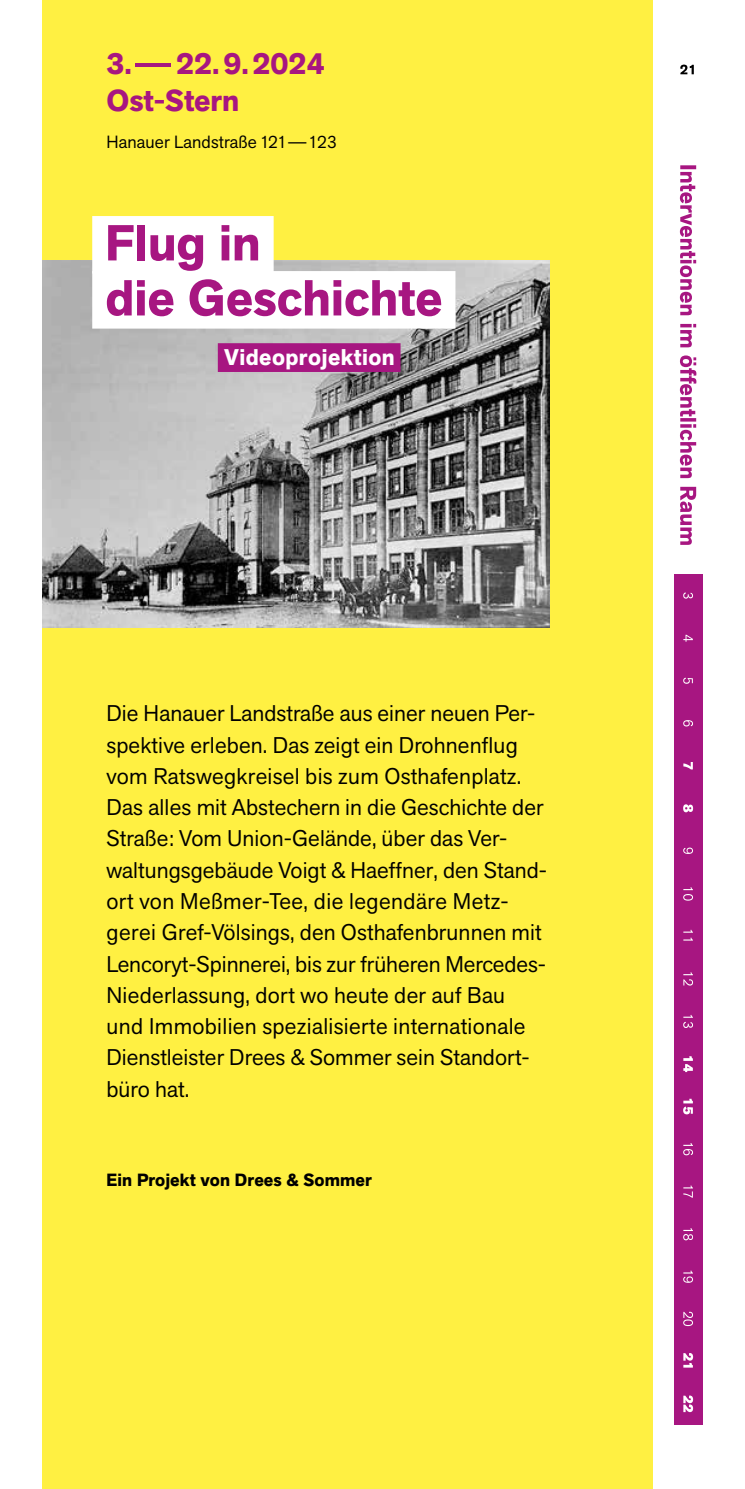
<style>
.page{position:relative;width:745px;height:1489px;background:#fff}
.page>*{position:absolute;margin:0;border:0;box-sizing:border-box;transform-origin:0 0}
.t1{font:700 50px/55px "Akzid Grtsk Next";color:#a71681}
.t2{font:700 30px/36.2px "Akzid Grtsk Next";color:#a71681}
.t3{font:22.5px/31.2px "Akzid Grtsk Next";letter-spacing:.005em;color:#000}
.t4{font:700 22.5px "Akzid Grtsk Next";letter-spacing:.02em;color:#fff}
.t5{font:700 17.5px "Akzid Grtsk Next";letter-spacing:.005em;color:#000}
.t6{font:17.5px "Akzid Grtsk Next";letter-spacing:.01em;color:#000}
</style>
<div class="page">
<div style="left:43px;top:0;width:609px;height:1488px;background:#fff042"></div>
<img style="left:43px;top:260px;width:506px;height:367px">
<div style="left:218px;top:343px;width:182px;height:29px;background:#a71681"></div>
<div style="left:92px;top:216px;width:181px;height:57px;background:#fff"></div>
<div style="left:92px;top:271px;width:363px;height:57px;background:#fff"></div>
<svg style="left:679px;top:165px;width:17px;height:380px"></svg>
<div style="left:673px;top:1382px;width:29px;height:42px;background:#a71681"></div>
<div style="left:673px;top:574px;width:29px;height:43px;background:#a71681"></div>
<div style="left:673px;top:617px;width:29px;height:42px;background:#a71681"></div>
<div style="left:673px;top:659px;width:29px;height:43px;background:#a71681"></div>
<div style="left:673px;top:702px;width:29px;height:42px;background:#a71681"></div>
<div style="left:673px;top:744px;width:29px;height:43px;background:#a71681"></div>
<div style="left:673px;top:787px;width:29px;height:42px;background:#a71681"></div>
<div style="left:673px;top:829px;width:29px;height:43px;background:#a71681"></div>
<div style="left:673px;top:872px;width:29px;height:42px;background:#a71681"></div>
<div style="left:673px;top:914px;width:29px;height:43px;background:#a71681"></div>
<div style="left:673px;top:957px;width:29px;height:42px;background:#a71681"></div>
<div style="left:673px;top:999px;width:29px;height:43px;background:#a71681"></div>
<div style="left:673px;top:1042px;width:29px;height:42px;background:#a71681"></div>
<div style="left:673px;top:1084px;width:29px;height:43px;background:#a71681"></div>
<div style="left:673px;top:1127px;width:29px;height:42px;background:#a71681"></div>
<div style="left:673px;top:1169px;width:29px;height:43px;background:#a71681"></div>
<div style="left:673px;top:1212px;width:29px;height:42px;background:#a71681"></div>
<div style="left:673px;top:1254px;width:29px;height:43px;background:#a71681"></div>
<div style="left:673px;top:1297px;width:29px;height:42px;background:#a71681"></div>
<div style="left:673px;top:1339px;width:29px;height:43px;background:#a71681"></div>
<svg style="left:683px;top:1395px;width:9px;height:16px"></svg>
<svg style="left:683px;top:1353px;width:9px;height:14px"></svg>
<svg style="left:683px;top:1311px;width:9px;height:14px"></svg>
<svg style="left:683px;top:1270px;width:9px;height:12px"></svg>
<svg style="left:683px;top:1228px;width:9px;height:12px"></svg>
<svg style="left:683px;top:1185px;width:9px;height:12px"></svg>
<svg style="left:683px;top:1143px;width:9px;height:12px"></svg>
<svg style="left:683px;top:1098px;width:9px;height:16px"></svg>
<svg style="left:683px;top:1056px;width:9px;height:15px"></svg>
<svg style="left:683px;top:1015px;width:9px;height:12px"></svg>
<svg style="left:683px;top:972px;width:9px;height:13px"></svg>
<svg style="left:683px;top:929px;width:9px;height:11px"></svg>
<svg style="left:683px;top:887px;width:9px;height:13px"></svg>
<svg style="left:683px;top:847px;width:9px;height:6px"></svg>
<svg style="left:683px;top:804px;width:9px;height:8px"></svg>
<svg style="left:683px;top:762px;width:9px;height:7px"></svg>
<svg style="left:683px;top:720px;width:9px;height:6px"></svg>
<svg style="left:683px;top:677px;width:9px;height:6px"></svg>
<svg style="left:683px;top:634px;width:9px;height:7px"></svg>
<svg style="left:683px;top:592px;width:9px;height:6px"></svg>
<svg style="left:680px;top:65px;width:13px;height:9px"></svg>
<h2 class="t2" style="left:106px;top:46px;width:220px">3.–22.9.2024<br>Ost-Stern</h2>
<p class="t6" style="left:106px;top:131px;width:232px">Hanauer Landstraße 121–123</p>
<h1 class="t1" style="left:105px;top:216px;width:338px">Flug in<br>die Geschichte</h1>
<p class="t4" style="left:224px;top:342px;width:172px">Videoprojektion</p>
<p class="t3" style="left:106px;top:697px;width:440px">Die Hanauer Landstraße aus einer neuen Per&shy;spektive erleben. Das zeigt ein Drohnenflug vom Ratswegkreisel bis zum Osthafenplatz.<br>Das alles mit Abstechern in die Geschichte der Straße: Vom Union-Gelände, über das Ver&shy;waltungsgebäude Voigt &amp; Haeffner, den Stand&shy;ort von Meßmer-Tee, die legendäre Metz&shy;gerei Gref-Völsings, den Osthafenbrunnen mit Lencoryt-Spinnerei, bis zur früheren Mercedes-Niederlassung, dort wo heute der auf Bau und Immobilien spezialisierte internationale Dienstleister Drees &amp; Sommer sein Standort&shy;büro hat.</p>
<p class="t5" style="left:106px;top:1168px;width:267px">Ein Projekt von Drees &amp; Sommer</p>
</div>
